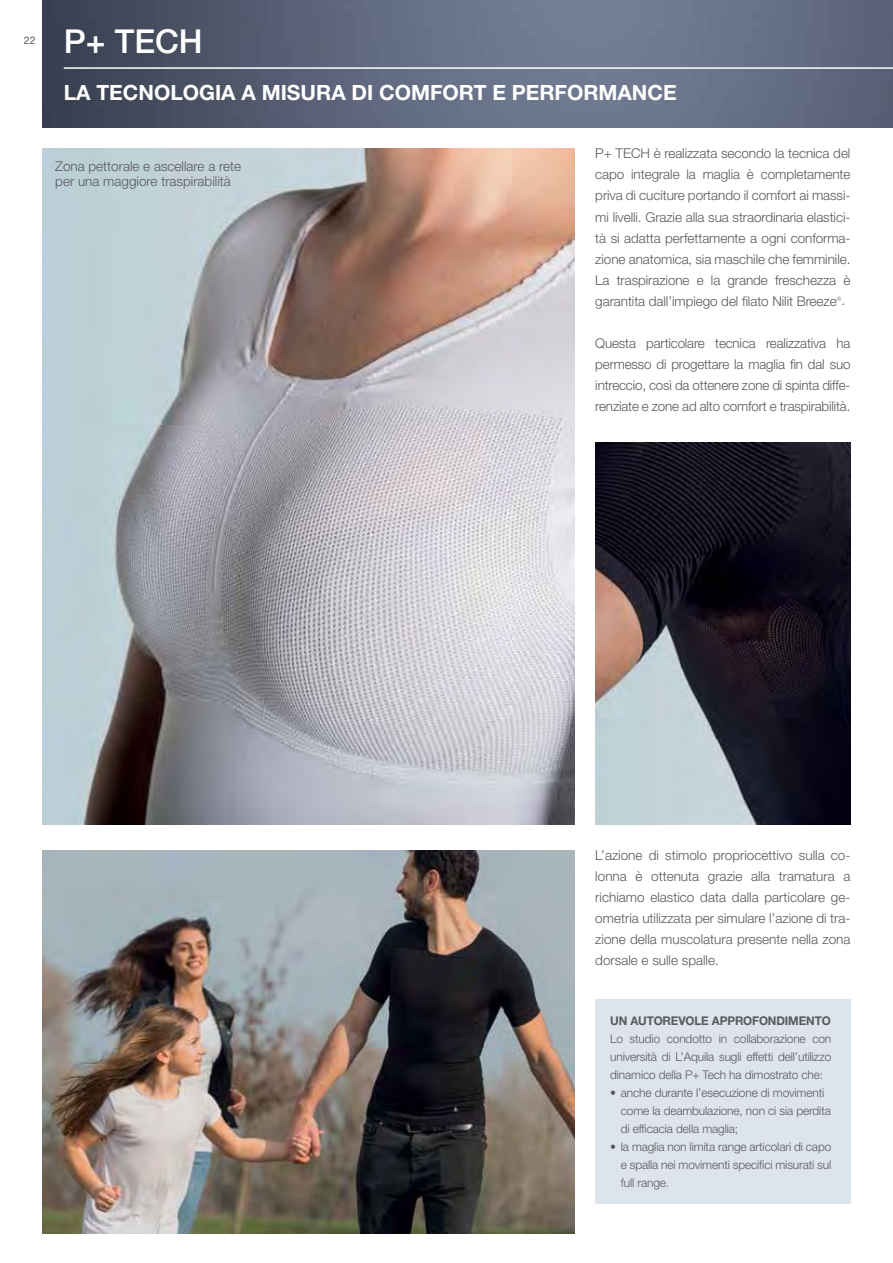
<style>
.page{position:relative;width:893px;height:1263px;background:#fff}
.page>*{position:absolute;margin:0;border:0;box-sizing:border-box;transform-origin:0 0}
.t1{font:500 33px "Helvetica Neue LT Std";color:#fff}
.t2{font:700 21px "Helvetica Neue LT Std";color:#fff}
.t3{font:300 13.5px/21px "Helvetica Neue LT Std";letter-spacing:-.005em;color:#58595b;text-align:justify}
.t4{font:300 12px/18px "Helvetica Neue LT Std";letter-spacing:-.01em;color:#58595b;text-align:justify}
.t5{font:700 12px "Helvetica Neue LT Std";letter-spacing:-.01em;color:#58595b}
.t6{font:10.5px "Helvetica Neue LT Std";color:#58595b}
</style>
<div class="page">
<img style="left:43px;top:0;width:850px;height:128px">
<div style="left:595px;top:999px;width:255px;height:204px;background:#dde4ec"></div>
<img style="left:43px;top:149px;width:531px;height:676px">
<hr style="left:64px;top:67px;width:829px;height:2px;background:#fff">
<img style="left:43px;top:850px;width:531px;height:383px">
<img style="left:595px;top:442px;width:255px;height:383px">
<p class="t6" style="left:24px;top:34px;width:13px">22</p>
<h1 class="t1" style="left:64px;top:22px;width:140px">P+ TECH</h1>
<h2 class="t2" style="left:64px;top:80px;width:614px">LA TECNOLOGIA A MISURA DI COMFORT E PERFORMANCE</h2>
<p class="t3" style="left:55px;top:159px;width:187px;line-height:15px">Zona pettorale e ascellare a rete per una maggiore traspirabilità</p>
<p class="t3" style="left:595px;top:143px;width:257px">P+ TECH è realizzata secondo la tecnica del capo integrale la maglia è completamente priva di cuciture portando il comfort ai massi&shy;mi livelli. Grazie alla sua straordinaria elastici&shy;tà si adatta perfettamente a ogni conforma&shy;zione anatomica, sia maschile che femminile.<br>La traspirazione e la grande freschezza è garantita dall’impiego del filato Nilit Breeze<sup>®</sup>.</p>
<p class="t3" style="left:595px;top:332px;width:257px">Questa particolare tecnica realizzativa ha permesso di progettare la maglia fin dal suo intreccio, così da ottenere zone di spinta diffe&shy;renziate e zone ad alto comfort e traspirabilità.</p>
<p class="t3" style="left:595px;top:844px;width:257px">L’azione di stimolo propriocettivo sulla co&shy;lonna è ottenuta grazie alla tramatura a richiamo elastico data dalla particolare ge&shy;ometria utilizzata per simulare l’azione di tra&shy;zione della muscolatura presente nella zona dorsale e sulle spalle.</p>
<p class="t5" style="left:610px;top:1013px;width:222px">UN AUTOREVOLE APPROFONDIMENTO</p>
<p class="t4" style="left:610px;top:1030px;width:223px">Lo studio condotto in collaborazione con università di L’Aquila sugli effetti dell’utilizzo dinamico della P+ Tech ha dimostrato che:</p>
<p class="t4" style="left:621px;top:1084px;width:212px;text-align:left;text-indent:-11px">• anche durante l’esecuzione di movimenti come la deambulazione, non ci sia perdita di efficacia della maglia;</p>
<p class="t4" style="left:621px;top:1138px;width:212px;text-indent:-11px">• la maglia non limita range articolari di capo e spalla nei movimenti specifici misurati sul full range.</p>
</div>
